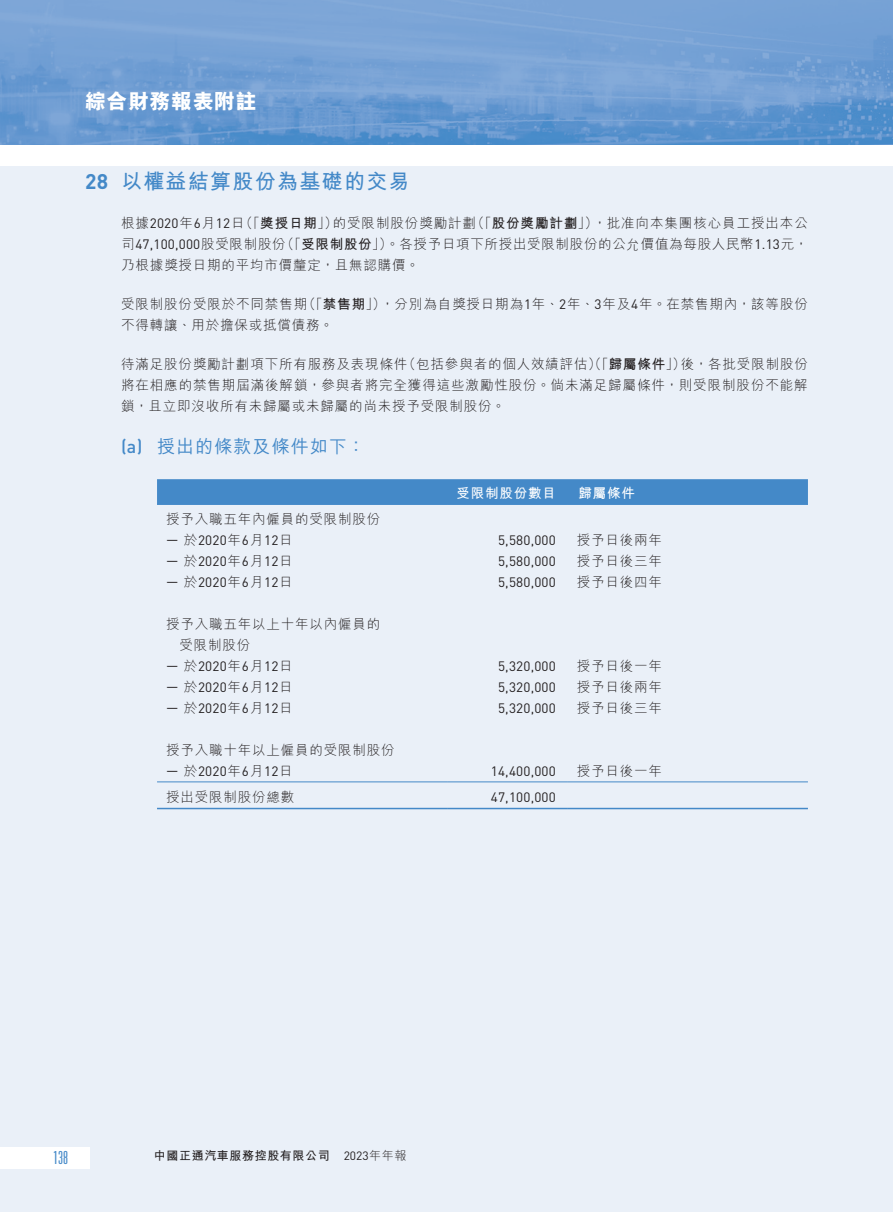
<style>
.page{position:relative;width:893px;height:1212px;background:#fff}
.page>*{position:absolute;margin:0;border:0;box-sizing:border-box;transform-origin:0 0}
._03_H1{font:700 21px "M Hei HK";letter-spacing:.06em;color:#4489c8}
.t1{font:800 21px "M Hei HK";letter-spacing:.025em;color:#fff}
._04___H2{font:500 18px "M Hei HK";letter-spacing:.06em;color:#4489c8}
.t2{font:300 ultra-condensed 18px "Univers LT Std";color:#4489c8}
._01_Body_Text{font:300 13.5px/21px "M Hei HK";letter-spacing:.06em;color:#231f20;text-align:justify}
._15_Table_Stub{font:300 13.5px/21px "M Hei HK";letter-spacing:.06em;color:#231f20}
._15_Table_Stub-2{font:13.5px "DIN Pro";letter-spacing:.01em;color:#231f20}
._01_Body_Text-2{font:13.5px "DIN Pro";letter-spacing:.01em;color:#231f20}
._01_Body_Text-3{font:700 13.5px "M Hei HK";letter-spacing:.06em;color:#fff}
.t3{font:700 12px "M Hei HK";letter-spacing:.05em;color:#231f20}
.s1{font-family:"DIN Pro"}
.s2{font-family:"DIN Pro";font-weight:400}
.s3{font-weight:700}
.s4{font-family:"M Hei HK";font-weight:300}
.s5{font-weight:300}
</style>
<div class="page">
<div style="left:0;top:166px;width:893px;height:1046px;background:#eaf0f8"></div>
<img style="left:0;top:0;width:893px;height:145px">
<div style="left:0;top:1147px;width:89px;height:21px;background:#fff"></div>
<div style="left:157px;top:479px;width:651px;height:25px;background:#4489c8"></div>
<hr style="left:157px;top:504px;width:291px;height:1px;background:#4489c8">
<hr style="left:448px;top:504px;width:120px;height:1px;background:#4489c8">
<hr style="left:568px;top:504px;width:240px;height:1px;background:#4489c8">
<hr style="left:157px;top:781px;width:291px;height:1px;background:#4489c8">
<hr style="left:448px;top:781px;width:120px;height:1px;background:#4489c8">
<hr style="left:568px;top:781px;width:240px;height:1px;background:#4489c8">
<hr style="left:157px;top:808px;width:291px;height:1px;background:#4489c8">
<hr style="left:448px;top:808px;width:120px;height:1px;background:#4489c8">
<hr style="left:568px;top:808px;width:240px;height:1px;background:#4489c8">
<h1 class="t1" style="left:85px;top:88px;width:173px">綜合財務報表附註</h1>
<p class="_03_H1" style="left:85px;top:166px;width:326px"><span class="s1">28</span> 以權益結算股份為基礎的交易</p>
<p class="_01_Body_Text" style="left:121px;top:212px;width:688px">根據<span class="s2">2020</span>年<span class="s2">6</span>月<span class="s2">12</span>日（「<span class="s3">獎授日期</span>」）的受限制股份獎勵計劃（「<span class="s3">股份獎勵計劃</span>」），批准向本集團核心員工授出本公司<span class="s2">47,100,000</span>股受限制股份（「<span class="s3">受限制股份</span>」）。各授予日項下所授出受限制股份的公允價值為每股人民幣<span class="s2">1.13</span>元，乃根據獎授日期的平均市價釐定，且無認購價。</p>
<p class="_01_Body_Text" style="left:121px;top:293px;width:688px">受限制股份受限於不同禁售期（「<span class="s3">禁售期</span>」），分別為自獎授日期為<span class="s2">1</span>年、<span class="s2">2</span>年、<span class="s2">3</span>年及<span class="s2">4</span>年。在禁售期內，該等股份不得轉讓、用於擔保或抵償債務。</p>
<p class="_01_Body_Text" style="left:121px;top:353px;width:688px">待滿足股份獎勵計劃項下所有服務及表現條件（包括參與者的個人效績評估）（「<span class="s3">歸屬條件</span>」）後，各批受限制股份將在相應的禁售期屆滿後解鎖，參與者將完全獲得這些激勵性股份。倘未滿足歸屬條件，則受限制股份不能解鎖，且立即沒收所有未歸屬或未歸屬的尚未授予受限制股份。</p>
<p class="_04___H2" style="left:121px;top:433px;width:246px"><span class="s1">(a)</span> 授出的條款及條件如下：</p>
<p class="_01_Body_Text-3" style="left:456px;top:484px;width:101px">受限制股份數目</p>
<p class="_01_Body_Text-3" style="left:578px;top:484px;width:58px">歸屬條件</p>
<p class="_15_Table_Stub" style="left:166px;top:508px;width:216px">授予入職五年內僱員的受限制股份</p>
<p class="_15_Table_Stub-2" style="left:166px;top:531px;width:128px">— <span class="s4">於</span>2020<span class="s4">年</span>6<span class="s4">月</span>12<span class="s4">日</span></p>
<p class="_01_Body_Text-2" style="left:498px;top:531px;width:59px">5,580,000</p>
<p class="_15_Table_Stub" style="left:577px;top:529px;width:87px">授予日後兩年</p>
<p class="_15_Table_Stub-2" style="left:166px;top:552px;width:128px">— <span class="s4">於</span>2020<span class="s4">年</span>6<span class="s4">月</span>12<span class="s4">日</span></p>
<p class="_01_Body_Text-2" style="left:498px;top:552px;width:59px">5,580,000</p>
<p class="_15_Table_Stub" style="left:577px;top:550px;width:87px">授予日後三年</p>
<p class="_15_Table_Stub-2" style="left:166px;top:573px;width:128px">— <span class="s4">於</span>2020<span class="s4">年</span>6<span class="s4">月</span>12<span class="s4">日</span></p>
<p class="_01_Body_Text-2" style="left:498px;top:573px;width:59px">5,580,000</p>
<p class="_15_Table_Stub" style="left:577px;top:571px;width:87px">授予日後四年</p>
<p class="_15_Table_Stub" style="left:180px;top:613px;width:202px;text-indent:-14px">授予入職五年以上十年以內僱員的受限制股份</p>
<p class="_15_Table_Stub-2" style="left:166px;top:657px;width:128px">— <span class="s4">於</span>2020<span class="s4">年</span>6<span class="s4">月</span>12<span class="s4">日</span></p>
<p class="_01_Body_Text-2" style="left:498px;top:657px;width:59px">5,320,000</p>
<p class="_15_Table_Stub" style="left:577px;top:655px;width:87px">授予日後一年</p>
<p class="_15_Table_Stub-2" style="left:166px;top:678px;width:128px">— <span class="s4">於</span>2020<span class="s4">年</span>6<span class="s4">月</span>12<span class="s4">日</span></p>
<p class="_01_Body_Text-2" style="left:498px;top:678px;width:59px">5,320,000</p>
<p class="_15_Table_Stub" style="left:577px;top:676px;width:87px">授予日後兩年</p>
<p class="_15_Table_Stub-2" style="left:166px;top:699px;width:128px">— <span class="s4">於</span>2020<span class="s4">年</span>6<span class="s4">月</span>12<span class="s4">日</span></p>
<p class="_01_Body_Text-2" style="left:498px;top:699px;width:59px">5,320,000</p>
<p class="_15_Table_Stub" style="left:577px;top:697px;width:87px">授予日後三年</p>
<p class="_15_Table_Stub" style="left:166px;top:739px;width:230px">授予入職十年以上僱員的受限制股份</p>
<p class="_15_Table_Stub-2" style="left:166px;top:762px;width:128px">— <span class="s4">於</span>2020<span class="s4">年</span>6<span class="s4">月</span>12<span class="s4">日</span></p>
<p class="_01_Body_Text-2" style="left:491px;top:762px;width:66px">14,400,000</p>
<p class="_15_Table_Stub" style="left:577px;top:760px;width:87px">授予日後一年</p>
<p class="_15_Table_Stub" style="left:166px;top:785px;width:130px">授出受限制股份總數</p>
<p class="_01_Body_Text-2" style="left:491px;top:787px;width:66px">47,100,000</p>
<h2 class="t2" style="left:53px;top:1148px;width:16px">138</h2>
<p class="t3" style="left:154px;top:1147px;width:254px">中國正通汽車服務控股有限公司 <span class="s2">2023</span><span class="s5">年年報</span></p>
</div>
